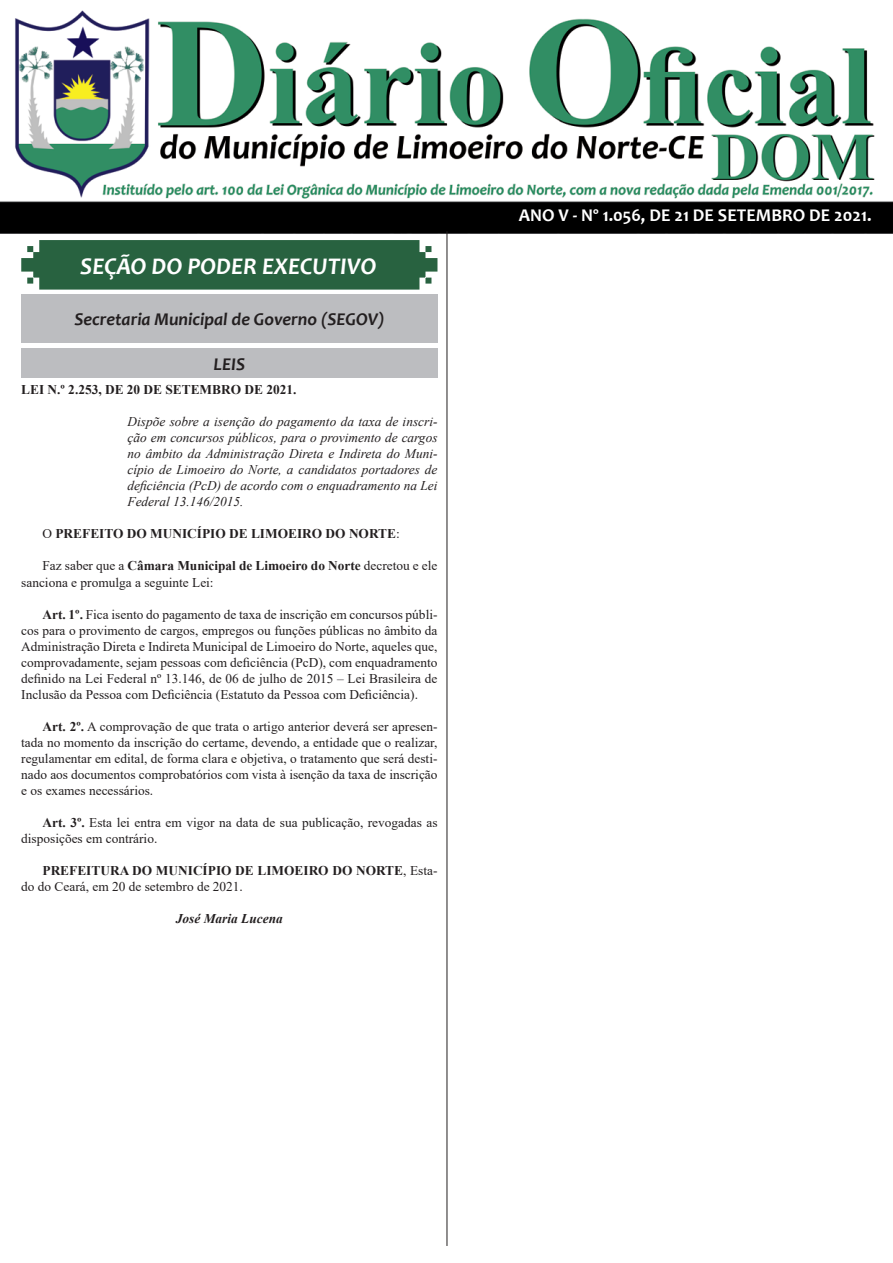
<style>
.page{position:relative;width:893px;height:1263px;background:#fff}
.page>*{position:absolute;margin:0;border:0;box-sizing:border-box;transform-origin:0 0}
.t1{font:italic 700 24px "Candara";color:#fff}
.t2{font:italic 700 18px "Candara";color:#231f20}
.t3{font:700 18px "Candara";color:#fff}
.t4{font:13.35px/16px "Times New Roman";color:#231f20}
.t5{font:italic 13.35px/16px "Times New Roman";color:#231f20;text-align:justify}
.t6{font:700 13.35px/16px "Times New Roman";color:#231f20}
.t7{font:italic 700 13.35px "Times New Roman";color:#231f20}
.s1{font-weight:400}
.s2{font-weight:700}
</style>
<div class="page">
<img style="left:0;top:10px;width:893px;height:224px">
<svg style="left:21px;top:240px;width:416px;height:50px;background:#346a4a"></svg>
<hr style="left:447px;top:231px;width:1px;height:1015px;background:#231f20">
<div style="left:21px;top:294px;width:417px;height:49px;background:#bcbdc0"></div>
<div style="left:21px;top:348px;width:417px;height:30px;background:#bcbdc0"></div>
<p class="t1" style="left:80px;top:251px;width:298px">SEÇÃO DO PODER EXECUTIVO</p>
<p class="t2" style="left:74px;top:308px;width:312px">Secretaria Municipal de Governo (SEGOV)</p>
<p class="t2" style="left:214px;top:352px;width:33px">LEIS</p>
<p class="t6" style="left:21px;top:381px;width:277px">LEI N.º 2.253, DE 20 DE SETEMBRO DE 2021.</p>
<p class="t5" style="left:128px;top:413px;width:311px">Dispõe sobre a isenção do pagamento da taxa de inscri&shy;ção em concursos públicos, para o provimento de cargos no âmbito da Administração Direta e Indireta do Muni&shy;cípio de Limoeiro do Norte, a candidatos portadores de deficiência (PcD) de acordo com o enquadramento na Lei Federal 13.146/2015.</p>
<p class="t6" style="left:43px;top:525px;width:359px"><span class="s1">O</span> PREFEITO DO MUNICÍPIO DE LIMOEIRO DO NORTE<span class="s1">:</span></p>
<p class="t4" style="left:21px;top:557px;width:418px;text-indent:21px">Faz saber que a <span class="s2">Câmara Municipal de Limoeiro do Norte</span> decretou e ele sanciona e promulga a seguinte Lei:</p>
<p class="t4" style="left:21px;top:606px;width:418px;text-align:justify;text-indent:21px"><span class="s2">Art. 1º.</span> Fica isento do pagamento de taxa de inscrição em concursos públi&shy;cos para o provimento de cargos, empregos ou funções públicas no âmbito da Administração Direta e Indireta Municipal de Limoeiro do Norte, aqueles que, comprovadamente, sejam pessoas com deficiência (PcD), com enquadramento definido na Lei Federal nº 13.146, de 06 de julho de 2015 – Lei Brasileira de Inclusão da Pessoa com Deficiência (Estatuto da Pessoa com Deficiência).</p>
<p class="t4" style="left:21px;top:718px;width:418px;text-align:justify;text-indent:21px"><span class="s2">Art. 2º.</span> A comprovação de que trata o artigo anterior deverá ser apresen&shy;tada no momento da inscrição do certame, devendo, a entidade que o realizar, regulamentar em edital, de forma clara e objetiva, o tratamento que será desti&shy;nado aos documentos comprobatórios com vista à isenção da taxa de inscrição e os exames necessários.</p>
<p class="t4" style="left:21px;top:814px;width:418px;text-indent:21px"><span class="s2">Art. 3º.</span> Esta lei entra em vigor na data de sua publicação, revogadas as disposições em contrário.</p>
<p class="t6" style="left:21px;top:862px;width:418px;text-indent:21px">PREFEITURA DO MUNICÍPIO DE LIMOEIRO DO NORTE<span class="s1">, Esta&shy;do do Ceará, em 20 de setembro de 2021.</span></p>
<p class="t7" style="left:176px;top:909px;width:108px">José Maria Lucena</p>
<p class="t3" style="left:519px;top:204px;width:354px">ANO V - Nº 1.056, DE 21 DE SETEMBRO DE 2021.</p>
</div>
